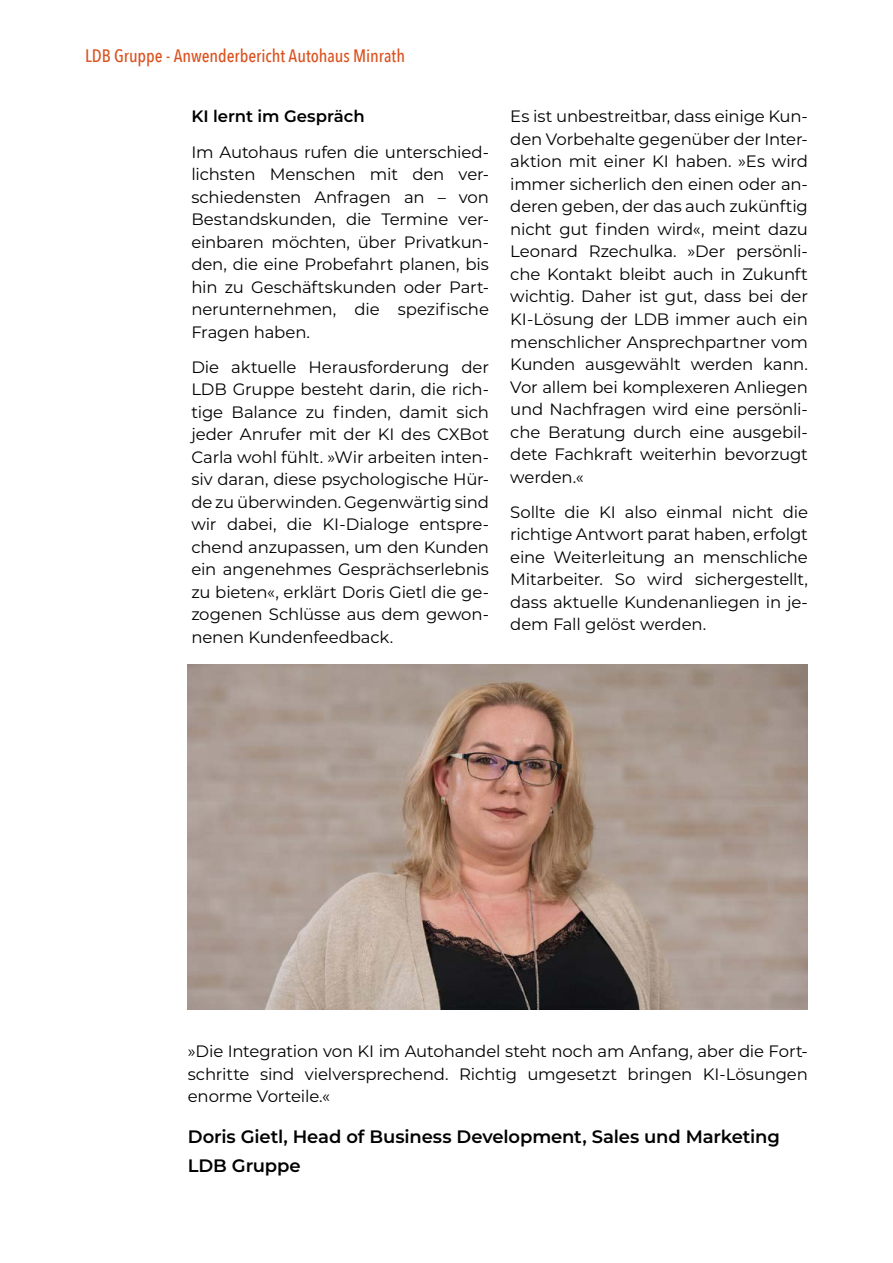
<style>
.page{position:relative;width:893px;height:1263px;background:#fff}
.page>*{position:absolute;margin:0;border:0;box-sizing:border-box;transform-origin:0 0}
.t1{font:600 18px/28.5px "Montserrat";letter-spacing:-.005em;color:#000}
.t2{font:500 18px "Avenir Next Condensed";letter-spacing:-.005em;color:#db521f}
.t3{font:16.5px/22.5px "Montserrat";letter-spacing:-.01em;color:#000;text-align:justify}
.t4{font:600 16.5px "Montserrat";letter-spacing:-.005em;color:#000}
</style>
<div class="page">
<img style="left:188px;top:664px;width:620px;height:345px">
<p class="t2" style="left:85px;top:45px;width:322px">LDB Gruppe - Anwenderbericht Autohaus Minrath</p>
<p class="t4" style="left:191px;top:105px;width:175px">KI lernt im Gespräch</p>
<p class="t3" style="left:191px;top:140px;width:299px">Im Autohaus rufen die unterschied&shy;lichsten Menschen mit den ver&shy;schiedensten Anfragen an – von Bestandskunden, die Termine ver&shy;einbaren möchten, über Privatkun&shy;den, die eine Probefahrt planen, bis hin zu Geschäftskunden oder Part&shy;nerunternehmen, die spezifische Fragen haben.</p>
<p class="t3" style="left:191px;top:355px;width:299px">Die aktuelle Herausforderung der LDB Gruppe besteht darin, die rich&shy;tige Balance zu finden, damit sich jeder Anrufer mit der KI des CXBot Carla wohl fühlt. »Wir arbeiten inten&shy;siv daran, diese psychologische Hür&shy;de zu überwinden. Gegenwärtig sind wir dabei, die KI-Dialoge entspre&shy;chend anzupassen, um den Kunden ein angenehmes Gesprächserlebnis zu bieten«, erklärt Doris Gietl die ge&shy;zogenen Schlüsse aus dem gewon&shy;nenen Kundenfeedback.</p>
<p class="t3" style="left:510px;top:105px;width:299px">Es ist unbestreitbar, dass einige Kun&shy;den Vorbehalte gegenüber der Inter&shy;aktion mit einer KI haben. »Es wird immer sicherlich den einen oder an&shy;deren geben, der das auch zukünftig nicht gut finden wird«, meint dazu Leonard Rzechulka. »Der persönli&shy;che Kontakt bleibt auch in Zukunft wichtig. Daher ist gut, dass bei der KI-Lösung der LDB immer auch ein menschlicher Ansprechpartner vom Kunden ausgewählt werden kann.<br>Vor allem bei komplexeren Anliegen und Nachfragen wird eine persönli&shy;che Beratung durch eine ausgebil&shy;dete Fachkraft weiterhin bevorzugt werden.«</p>
<p class="t3" style="left:510px;top:500px;width:299px">Sollte die KI also einmal nicht die richtige Antwort parat haben, erfolgt eine Weiterleitung an menschliche Mitarbeiter. So wird sichergestellt, dass aktuelle Kundenanliegen in je&shy;dem Fall gelöst werden.</p>
<p class="t3" style="left:188px;top:1039px;width:622px">»Die Integration von KI im Autohandel steht noch am Anfang, aber die Fort&shy;schritte sind vielversprechend. Richtig umgesetzt bringen KI-Lösungen enorme Vorteile.«</p>
<p class="t1" style="left:188px;top:1121px;width:593px">Doris Gietl, Head of Business Development, Sales und Marketing<br>LDB Gruppe</p>
</div>
